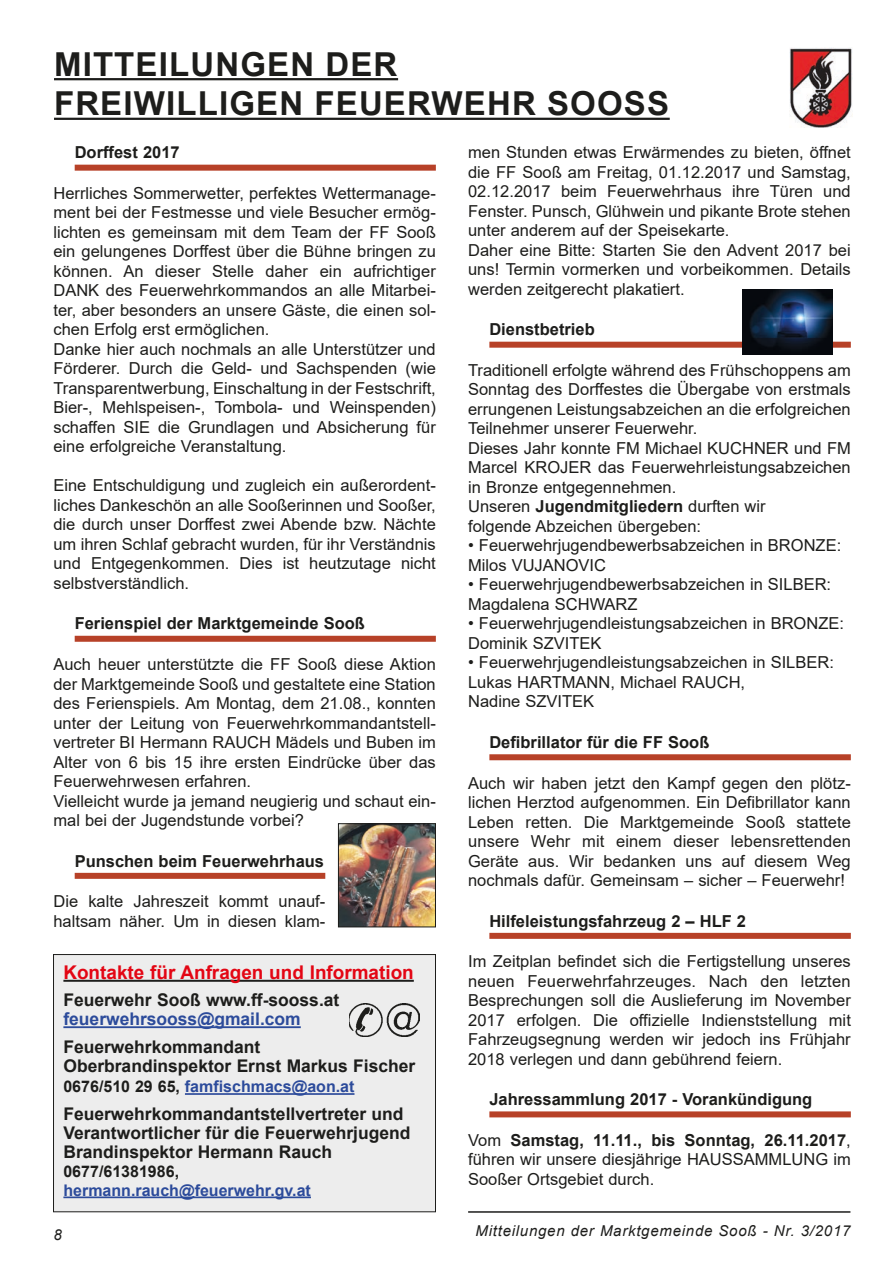
<style>
.page{position:relative;width:893px;height:1263px;background:#fff}
.page>*{position:absolute;margin:0;border:0;box-sizing:border-box;transform-origin:0 0}
.Titel1{font:700 33px "Arial";letter-spacing:.035em;color:#1d1d1b}
.Pfarre{font:700 18.9px "Arial";color:#e30614}
.Pfarre-2{font:700 17.4px "Arial";color:#1d1d1b}
.Pfarre-3{font:700 17.4px "Arial";color:#2c4b9b}
.Body11-13{font:16.5px/19.5px "Arial";color:#1d1d1b;text-align:justify}
.ZwiTi_Unterstr_farbe{font:700 16.5px "Arial";color:#1d1d1b}
.Pfarre-4{font:700 16.05px "Arial";color:#2c4b9b}
.Pfarre-5{font:700 16.05px "Arial";color:#1d1d1b}
.t1{font:italic 15px "Arial";letter-spacing:.05em;color:#1d1d1b}
.s1{color:#1d1d1b}
.s2{font-weight:700}
</style>
<div class="page">
<hr style="left:468px;top:1211px;width:382px;height:2px;background:#1d1d1b">
<div style="left:489px;top:342px;width:362px;height:6px;background:#b74128"></div>
<div style="left:489px;top:754px;width:362px;height:6px;background:#b74128"></div>
<div style="left:489px;top:933px;width:362px;height:6px;background:#b74128"></div>
<div style="left:489px;top:1111px;width:362px;height:6px;background:#b74128"></div>
<img style="left:789px;top:48px;width:63px;height:79px">
<hr style="left:54px;top:78px;width:344px;height:2px;background:#1d1d1b">
<hr style="left:54px;top:118px;width:616px;height:2px;background:#1d1d1b">
<div style="left:75px;top:165px;width:361px;height:6px;background:#b74128"></div>
<div style="left:75px;top:636px;width:361px;height:6px;background:#b74128"></div>
<div style="left:75px;top:873px;width:250px;height:6px;background:#b74128"></div>
<img style="left:340px;top:825px;width:94px;height:100px">
<div style="left:338px;top:823px;width:98px;height:104px;border:1px solid #1d1d1b"></div>
<div style="left:53px;top:954px;width:383px;height:258px;background:#ededed;border:1px solid #1d1d1b"></div>
<hr style="left:63px;top:980px;width:351px;height:2px;background:#1d1d1b">
<hr style="left:63px;top:1026px;width:238px;height:2px;background:#2c4b9b">
<hr style="left:185px;top:1093px;width:169px;height:2px;background:#2c4b9b">
<hr style="left:63px;top:1196px;width:248px;height:2px;background:#2c4b9b">
<img style="left:350px;top:1003px;width:69px;height:34px">
<img style="left:742px;top:289px;width:91px;height:65px">
<p class="Titel1" style="left:54px;top:41px;width:345px">MITTEILUNGEN DER</p>
<p class="Titel1" style="left:54px;top:80px;width:617px">FREIWILLIGEN FEUERWEHR SOOSS</p>
<p class="ZwiTi_Unterstr_farbe" style="left:75px;top:141px;width:106px">Dorffest 2017</p>
<p class="Body11-13" style="left:53px;top:183px;width:384px">Herrliches Sommerwetter, perfektes Wettermanage&shy;ment bei der Festmesse und viele Besucher ermög&shy;lichten es gemeinsam mit dem Team der FF Sooß ein gelungenes Dorffest über die Bühne bringen zu können. An dieser Stelle daher ein aufrichtiger DANK des Feuerwehrkommandos an alle Mitarbei&shy;ter, aber besonders an unsere Gäste, die einen sol&shy;chen Erfolg erst ermöglichen.</p>
<p class="Body11-13" style="left:53px;top:339px;width:384px">Danke hier auch nochmals an alle Unterstützer und Förderer. Durch die Geld- und Sachspenden (wie Transparentwerbung, Einschaltung in der Festschrift, Bier-, Mehlspeisen-, Tombola- und Weinspenden) schaffen SIE die Grundlagen und Absicherung für eine erfolgreiche Veranstaltung.</p>
<p class="Body11-13" style="left:53px;top:476px;width:384px">Eine Entschuldigung und zugleich ein außerordent&shy;liches Dankeschön an alle Sooßerinnen und Sooßer, die durch unser Dorffest zwei Abende bzw. Nächte um ihren Schlaf gebracht wurden, für ihr Verständnis und Entgegenkommen. Dies ist heutzutage nicht selbstverständlich.</p>
<p class="ZwiTi_Unterstr_farbe" style="left:75px;top:612px;width:292px">Ferienspiel der Marktgemeinde Sooß</p>
<p class="Body11-13" style="left:53px;top:654px;width:384px">Auch heuer unterstützte die FF Sooß diese Aktion der Marktgemeinde Sooß und gestaltete eine Station des Ferienspiels. Am Montag, dem 21.08., konnten unter der Leitung von Feuerwehrkommandantstell&shy;vertreter BI Hermann RAUCH Mädels und Buben im Alter von 6 bis 15 ihre ersten Eindrücke über das Feuerwehrwesen erfahren.</p>
<p class="Body11-13" style="left:53px;top:791px;width:384px">Vielleicht wurde ja jemand neugierig und schaut ein&shy;mal bei der Jugendstunde vorbei?</p>
<p class="ZwiTi_Unterstr_farbe" style="left:75px;top:849px;width:251px">Punschen beim Feuerwehrhaus</p>
<p class="Body11-13" style="left:53px;top:891px;width:273px">Die kalte Jahreszeit kommt unauf&shy;haltsam näher. Um in diesen klam-</p>
<p class="Pfarre" style="left:63px;top:959px;width:352px">Kontakte für Anfragen und Information</p>
<p class="Pfarre-2" style="left:63px;top:988px;width:277px">Feuerwehr Sooß www.ff-sooss.at</p>
<p class="Pfarre-3" style="left:63px;top:1007px;width:239px">feuerwehrsooss@gmail.com</p>
<p class="Pfarre-2" style="left:63px;top:1035px;width:199px">Feuerwehrkommandant</p>
<p class="Pfarre-2" style="left:63px;top:1053px;width:353px">Oberbrandinspektor Ernst Markus Fischer</p>
<p class="Pfarre-4" style="left:63px;top:1075px;width:293px"><span class="s1">0676/510 29 65,</span> famfischmacs@aon.at</p>
<p class="Pfarre-2" style="left:63px;top:1101px;width:342px">Feuerwehrkommandantstellvertreter und</p>
<p class="Pfarre-2" style="left:63px;top:1120px;width:348px">Verantwortlicher für die Feuerwehrjugend</p>
<p class="Pfarre-2" style="left:63px;top:1139px;width:270px">Brandinspektor Hermann Rauch</p>
<p class="Pfarre-5" style="left:63px;top:1160px;width:117px">0677/61381986,</p>
<p class="Pfarre-4" style="left:63px;top:1179px;width:249px">hermann.rauch@feuerwehr.gv.at</p>
<p class="Body11-13" style="left:468px;top:143px;width:384px">men Stunden etwas Erwärmendes zu bieten, öffnet die FF Sooß am Freitag, 01.12.2017 und Samstag, 02.12.2017 beim Feuerwehrhaus ihre Türen und Fenster. Punsch, Glühwein und pikante Brote stehen unter anderem auf der Speisekarte.</p>
<p class="Body11-13" style="left:468px;top:240px;width:384px">Daher eine Bitte: Starten Sie den Advent 2017 bei uns! Termin vormerken und vorbeikommen. Details werden zeitgerecht plakatiert.</p>
<p class="ZwiTi_Unterstr_farbe" style="left:489px;top:318px;width:107px">Dienstbetrieb</p>
<p class="Body11-13" style="left:468px;top:360px;width:384px">Traditionell erfolgte während des Frühschoppens am Sonntag des Dorffestes die Übergabe von erstmals errungenen Leistungsabzeichen an die erfolgreichen Teilnehmer unserer Feuerwehr.</p>
<p class="Body11-13" style="left:468px;top:438px;width:384px">Dieses Jahr konnte FM Michael KUCHNER und FM Marcel KROJER das Feuerwehrleistungsabzeichen in Bronze entgegennehmen.</p>
<p class="Body11-13" style="left:468px;top:497px;width:299px">Unseren <span class="s2">Jugendmitgliedern</span> durften wir</p>
<p class="Body11-13" style="left:468px;top:516px;width:235px">folgende Abzeichen übergeben:</p>
<p class="Body11-13" style="left:468px;top:536px;width:375px">• Feuerwehrjugendbewerbsabzeichen in BRONZE:<br>Milos VUJANOVIC</p>
<p class="Body11-13" style="left:468px;top:575px;width:365px">• Feuerwehrjugendbewerbsabzeichen in SILBER:<br>Magdalena SCHWARZ</p>
<p class="Body11-13" style="left:468px;top:614px;width:377px">• Feuerwehrjugendleistungsabzeichen in BRONZE:<br>Dominik SZVITEK</p>
<p class="Body11-13" style="left:468px;top:653px;width:367px">• Feuerwehrjugendleistungsabzeichen in SILBER:<br>Lukas HARTMANN, Michael RAUCH,</p>
<p class="Body11-13" style="left:468px;top:692px;width:128px">Nadine SZVITEK</p>
<p class="ZwiTi_Unterstr_farbe" style="left:489px;top:730px;width:222px">Defibrillator für die FF Sooß</p>
<p class="Body11-13" style="left:468px;top:773px;width:384px">Auch wir haben jetzt den Kampf gegen den plötz&shy;lichen Herztod aufgenommen. Ein Defibrillator kann Leben retten. Die Marktgemeinde Sooß stattete unsere Wehr mit einem dieser lebensrettenden Geräte aus. Wir bedanken uns auf diesem Weg nochmals dafür. Gemeinsam – sicher – Feuerwehr!</p>
<p class="ZwiTi_Unterstr_farbe" style="left:489px;top:909px;width:258px">Hilfeleistungsfahrzeug 2 – HLF 2</p>
<p class="Body11-13" style="left:468px;top:951px;width:384px">Im Zeitplan befindet sich die Fertigstellung unseres neuen Feuerwehrfahrzeuges. Nach den letzten Besprechungen soll die Auslieferung im November 2017 erfolgen. Die offizielle Indienststellung mit Fahrzeugsegnung werden wir jedoch ins Frühjahr 2018 verlegen und dann gebührend feiern.</p>
<p class="ZwiTi_Unterstr_farbe" style="left:489px;top:1088px;width:324px">Jahressammlung 2017 - Vorankündigung</p>
<p class="Body11-13" style="left:468px;top:1130px;width:384px">Vom <span class="s2">Samstag, 11.11., bis Sonntag, 26.11.2017</span>, führen wir unsere diesjährige HAUSSAMMLUNG im Sooßer Ortsgebiet durch.</p>
<p class="t1" style="left:53px;top:1225px;width:10px">8</p>
<p class="t1" style="left:476px;top:1221px;width:376px">Mitteilungen der Marktgemeinde Sooß - Nr. 3/2017</p>
</div>
